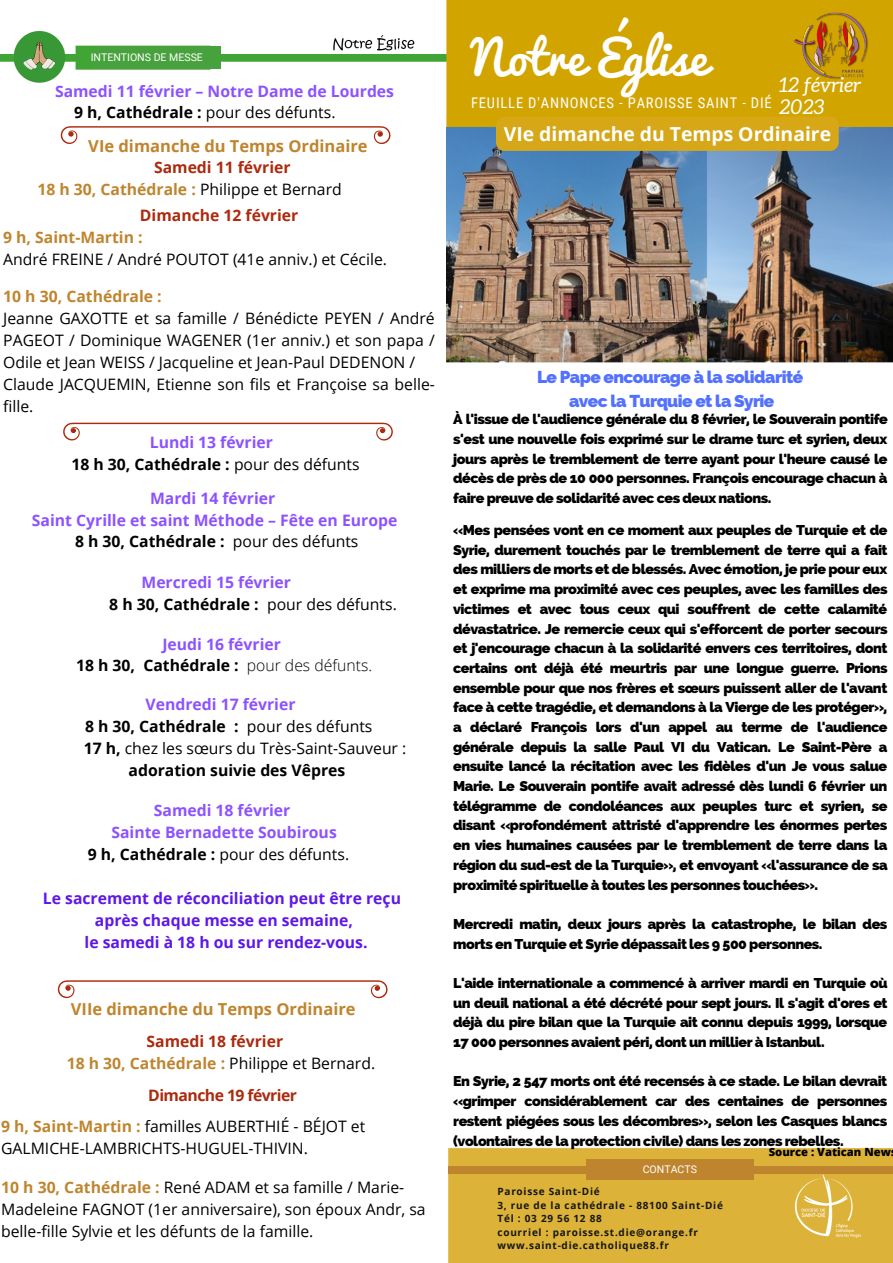
<style>
.page{position:relative;width:893px;height:1263px;background:#fff}
.page>*{position:absolute;margin:0;border:0;box-sizing:border-box;transform-origin:0 0}
.t1{font:47.17px "Pacifico";color:#fff}
.t2{font:italic 20.25px/21.9px "Aleo";color:#fff}
.t3{font:700 19.35px "Open Sans";color:#fff}
.t4{font:800 17.25px/23.6px "Raleway";letter-spacing:-.035em;color:#5271ff;text-align:center}
.t5{font:700 16.5px "Open Sans";color:#bf852e}
.t6{font:15.75px/21.9px "Open Sans";color:#000}
.t7{font:700 15.75px/21.9px "Open Sans";color:#8c52ff}
.t8{font:700 15.75px/21.9px "Open Sans";color:#000;text-align:center}
.t9{font:700 15.75px/21.9px "Open Sans";color:#5e17eb;text-align:center}
.t10{font:700 15.75px/21.9px "Open Sans";color:#bf852e}
.t11{font:700 15.75px "Open Sans";color:#ac2a0d}
.t12{font:14.62px "Roboto Condensed";letter-spacing:.055em;color:#fff}
.t13{font:800 14.25px/19.6px "Raleway";letter-spacing:-.035em;color:#000;text-align:justify}
.t14{font:800 11.25px "Open Sans";color:#000}
.t15{font:10.57px "Roboto";color:#fff}
.t16{font:700 9.98px/13.5px "Open Sans";letter-spacing:.075em;color:#151515}
.s1{color:#000}
.s2{font-weight:400;color:#000}
.s3{color:#ac2a0d}
.s4{color:#8c52ff}
.s5{font-weight:400}
.s6{font-weight:300}
.s7{font-weight:700}
.s8{font-weight:700;color:#ac2a0d}
.s9{font-weight:700;color:#bf852e}
</style>
<div class="page">
<img style="left:0;top:0;width:893px;height:1263px">
<div style="left:93px;top:46px;width:127px;height:23px;background:#47a23d"></div>
<div style="left:586px;top:1159px;width:167px;height:20px;background:#bf852e"></div>
<div style="left:506px;top:1166px;width:91px;height:7px;background:#bf852e"></div>
<div style="left:448px;top:1166px;width:95px;height:7px;background:#bf852e"></div>
<div style="left:751px;top:1166px;width:95px;height:7px;background:#bf852e"></div>
<div style="left:845px;top:1166px;width:48px;height:7px;background:#bf852e"></div>
<svg style="left:61px;top:126px;width:329px;height:18px"></svg>
<svg style="left:63px;top:423px;width:330px;height:17px"></svg>
<img style="left:788px;top:0;width:89px;height:89px">
<svg style="left:58px;top:980px;width:329px;height:18px"></svg>
<img style="left:446px;top:128px;width:447px;height:235px">
<div style="left:496px;top:117px;width:342px;height:34px;background:#d5a719"></div>
<p class="t15" style="left:91px;top:51px;width:114px">INTENTIONS DE MESSE</p>
<p class="t7" style="left:74px;top:79px;width:321px;text-indent:-19px">Samedi 11 février – Notre Dame de Lourdes<br><span class="s1">9 h, Cathédrale :</span> <span class="s2">pour des défunts.</span></p>
<p class="t5" style="left:88px;top:134px;width:281px">VIe dimanche du Temps Ordinaire</p>
<p class="t10" style="left:37px;top:156px;width:306px;text-indent:117px"><span class="s3">Samedi 11 février<br></span>18 h 30, Cathédrale : <span class="s2">Philippe et Bernard</span></p>
<p class="t11" style="left:140px;top:205px;width:160px">Dimanche 12 février</p>
<p class="t10" style="left:3px;top:226px;width:141px">9 h, Saint-Martin :</p>
<p class="t6" style="left:3px;top:248px;width:385px">André FREINE / André POUTOT (41e anniv.) et Cécile.</p>
<p class="t10" style="left:3px;top:285px;width:160px">10 h 30, Cathédrale :</p>
<p class="t6" style="left:3px;top:307px;width:433px">Jeanne GAXOTTE et sa famille / Bénédicte PEYEN / André PAGEOT / Dominique WAGENER (1er anniv.) et son papa / Odile et Jean WEISS / Jacqueline et Jean-Paul DEDENON / Claude JACQUEMIN, Etienne son fils et Françoise sa belle&shy;fille.</p>
<p class="t8" style="left:71px;top:430px;width:290px"><span class="s4">Lundi 13 février<br></span>18 h 30, Cathédrale : <span class="s5">pour des défunts</span></p>
<p class="t7" style="left:32px;top:486px;width:367px;text-align:center">Mardi 14 février<br>Saint Cyrille et saint Méthode – Fête en Europe<br><span class="s1">8 h 30, Cathédrale :</span> <span class="s2">pour des défunts</span></p>
<p class="t7" style="left:109px;top:571px;width:289px;text-indent:32px">Mercredi 15 février<br><span class="s1">8 h 30, Cathédrale :</span> <span class="s2">pour des défunts.</span></p>
<p class="t8" style="left:76px;top:632px;width:297px"><span class="s4">Jeudi 16 février<br></span>18 h 30, Cathédrale : <span class="s6">pour des défunts.</span></p>
<p class="t7" style="left:146px;top:693px;width:151px">Vendredi 17 février</p>
<p class="t8" style="left:85px;top:715px;width:289px">8 h 30, Cathédrale : <span class="s5">pour des défunts</span></p>
<p class="t6" style="left:84px;top:737px;width:324px"><span class="s7">17 h,</span> chez les sœurs du Très-Saint-Sauveur :</p>
<p class="t8" style="left:128px;top:759px;width:218px">adoration suivie des Vêpres</p>
<p class="t7" style="left:154px;top:799px;width:138px">Samedi 18 février</p>
<p class="t7" style="left:111px;top:821px;width:227px">Sainte Bernadette Soubirous</p>
<p class="t6" style="left:88px;top:843px;width:263px"><span class="s7">9 h, Cathédrale :</span> pour des défunts.</p>
<p class="t9" style="left:43px;top:887px;width:359px">Le sacrement de réconciliation peut être reçu après chaque messe en semaine,<br>le samedi à 18 h ou sur rendez-vous.</p>
<p class="t5" style="left:71px;top:997px;width:286px">VIIe dimanche du Temps Ordinaire</p>
<p class="t6" style="left:67px;top:1030px;width:310px;text-indent:80px"><span class="s8">Samedi 18 février<br></span><span class="s9">18 h 30, Cathédrale :</span> Philippe et Bernard.</p>
<p class="t6" style="left:1px;top:1079px;width:366px;line-height:31px;text-indent:147px"><span class="s8">Dimanche 19 février<br></span><span class="s9">9 h, Saint-Martin :</span> familles AUBERTHIÉ - BÉJOT et</p>
<p class="t6" style="left:1px;top:1137px;width:308px">GALMICHE-LAMBRICHTS-HUGUEL-THIVIN.</p>
<p class="t6" style="left:1px;top:1176px;width:426px"><span class="s9">10 h 30, Cathédrale :</span> René ADAM et sa famille / Marie-<br>Madeleine FAGNOT (1er anniversaire), son époux Andr, sa belle-fille Sylvie et les défunts de la famille.</p>
<h1 class="t1" style="left:597px;top:32px;width:30px">É</h1>
<h1 class="t1" style="left:471px;top:32px;width:238px">Notre glise</h1>
<p class="t12" style="left:471px;top:94px;width:302px">FEUILLE D'ANNONCES - PAROISSE SAINT - DIÉ</p>
<h2 class="t2" style="left:779px;top:74px;width:83px">12 février<br>2023</h2>
<h3 class="t3" style="left:504px;top:120px;width:329px">VIe dimanche du Temps Ordinaire</h3>
<p class="t4" style="left:537px;top:365px;width:268px">Le Pape encourage à la solidarité avec la Turquie et la Syrie</p>
<p class="t13" style="left:453px;top:409px;width:436px">À l'issue de l'audience générale du 8 février, le Souverain pontife s'est une nouvelle fois exprimé sur le drame turc et syrien, deux jours après le tremblement de terre ayant pour l'heure causé le décès de près de 10 000 personnes. François encourage chacun à faire preuve de solidarité avec ces deux nations.</p>
<p class="t13" style="left:453px;top:520px;width:436px">«Mes pensées vont en ce moment aux peuples de Turquie et de Syrie, durement touchés par le tremblement de terre qui a fait des milliers de morts et de blessés. Avec émotion, je prie pour eux et exprime ma proximité avec ces peuples, avec les familles des victimes et avec tous ceux qui souffrent de cette calamité dévastatrice. Je remercie ceux qui s'efforcent de porter secours et j'encourage chacun à la solidarité envers ces territoires, dont certains ont déjà été meurtris par une longue guerre. Prions ensemble pour que nos frères et sœurs puissent aller de l'avant face à cette tragédie, et demandons à la Vierge de les protéger», a déclaré François lors d'un appel au terme de l'audience générale depuis la salle Paul VI du Vatican. Le Saint-Père a ensuite lancé la récitation avec les fidèles d'un Je vous salue Marie. Le Souverain pontife avait adressé dès lundi 6 février un télégramme de condoléances aux peuples turc et syrien, se disant «profondément attristé d'apprendre les énormes pertes en vies humaines causées par le tremblement de terre dans la région du sud-est de la Turquie», et envoyant «l'assurance de sa proximité spirituelle à toutes les personnes touchées».</p>
<p class="t13" style="left:453px;top:914px;width:436px">Mercredi matin, deux jours après la catastrophe, le bilan des morts en Turquie et Syrie dépassait les 9 500 personnes.</p>
<p class="t13" style="left:453px;top:973px;width:436px">L'aide internationale a commencé à arriver mardi en Turquie où un deuil national a été décrété pour sept jours. Il s'agit d'ores et déjà du pire bilan que la Turquie ait connu depuis 1999, lorsque 17 000 personnes avaient péri, dont un millier à Istanbul.</p>
<p class="t13" style="left:453px;top:1071px;width:436px">En Syrie, 2 547 morts ont été recensés à ce stade. Le bilan devrait «grimper considérablement car des centaines de personnes restent piégées sous les décombres», selon les Casques blancs (volontaires de la protection civile) dans les zones rebelles.</p>
<p class="t14" style="left:768px;top:1144px;width:124px">Source : Vatican New</p>
<p class="t15" style="left:643px;top:1163px;width:56px">CONTACTS</p>
<p class="t16" style="left:497px;top:1185px;width:227px">Paroisse Saint-Dié<br>3, rue de la cathédrale - 88100 Saint-Dié<br>Tél : 03 29 56 12 88<br>courriel : paroisse.st.die@orange.fr www.saint-die.catholique88.fr</p>
</div>
